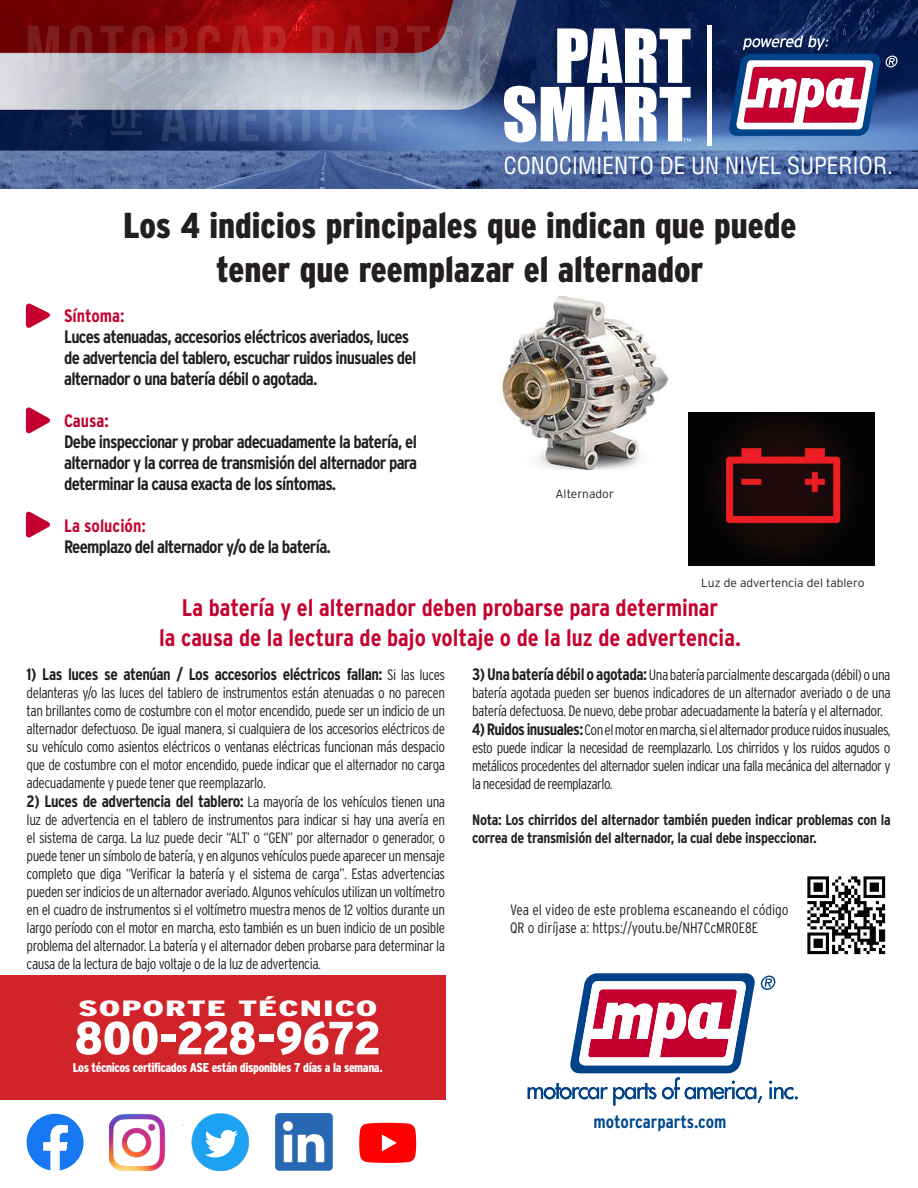
<style>
.page{position:relative;width:918px;height:1188px;background:#fff}
.page>*{position:absolute;margin:0;border:0;box-sizing:border-box;transform-origin:0 0}
.t1{font:900 46.35px "Interstate Condensed";letter-spacing:-.025em;color:#fff;scale:1.11 1}
.t2{font:900 36px/43.2px "Interstate Condensed";color:#231f20;text-align:center}
.t3{font:700 24px/30px "Interstate Condensed";color:#c5002e;text-align:center}
.t4{font:condensed 23.1px "Helvetica LT";color:#fff}
.t5{font:900 22.05px "Interstate Condensed";letter-spacing:.025em;color:#fff;scale:1.73 1}
.t6{font:700 18px/21px "Interstate Condensed";letter-spacing:-.04em;color:#231f20}
.t7{font:700 18px "Interstate Condensed";color:#c5002e}
.t8{font:700 18px "Interstate Condensed";color:#014990}
.t9{font:700 16.5px "Interstate Condensed";letter-spacing:-.03em;color:#231f20}
.t10{font:300 15px/18px "Interstate Condensed";letter-spacing:-.03em;color:#231f20;text-align:justify}
.t11{font:700 15px/18px "Interstate Condensed";letter-spacing:-.02em;color:#231f20}
.t12{font:300 15px/18px "Interstate Condensed";color:#231f20}
.t13{font:900 12.9px "Interstate Condensed";letter-spacing:-.03em;color:#fff}
.t14{font:300 12px "Interstate";color:#231f20}
.s1{font-weight:300;font-size:15px}
.s2{font-weight:700;font-size:16.5px}
</style>
<div class="page">
<svg style="left:26px;top:303px;width:24px;height:25px"></svg>
<svg style="left:26px;top:407px;width:24px;height:27px"></svg>
<div style="left:0;top:975px;width:445px;height:124px;background:#d1232a"></div>
<svg style="left:528px;top:973px;width:270px;height:132px"></svg>
<svg style="left:27px;top:1114px;width:57px;height:57px"></svg>
<img style="left:109px;top:1114px;width:56px;height:57px">
<img style="left:183px;top:1114px;width:66px;height:57px">
<img style="left:276px;top:1114px;width:57px;height:57px">
<svg style="left:359px;top:1123px;width:57px;height:40px;background:#ff1c1c"></svg>
<svg style="left:26px;top:511px;width:24px;height:27px"></svg>
<img style="left:0;top:0;width:918px;height:189px">
<svg style="left:728px;top:35px;width:170px;height:101px"></svg>
<div style="left:707px;top:25px;width:5px;height:121px;background:#fff"></div>
<svg style="left:504px;top:28px;width:187px;height:114px"></svg>
<svg style="left:28px;top:26px;width:31px;height:47px"></svg>
<svg style="left:70px;top:25px;width:22px;height:48px"></svg>
<svg style="left:101px;top:26px;width:23px;height:47px"></svg>
<svg style="left:132px;top:25px;width:23px;height:48px"></svg>
<svg style="left:165px;top:26px;width:23px;height:47px"></svg>
<svg style="left:197px;top:25px;width:23px;height:48px"></svg>
<svg style="left:228px;top:26px;width:26px;height:47px"></svg>
<svg style="left:263px;top:26px;width:23px;height:47px"></svg>
<svg style="left:312px;top:26px;width:22px;height:47px"></svg>
<svg style="left:341px;top:26px;width:26px;height:47px"></svg>
<svg style="left:376px;top:26px;width:23px;height:47px"></svg>
<svg style="left:407px;top:26px;width:23px;height:47px"></svg>
<svg style="left:438px;top:25px;width:22px;height:48px"></svg>
<svg style="left:112px;top:100px;width:13px;height:28px"></svg>
<svg style="left:131px;top:101px;width:11px;height:27px"></svg>
<svg style="left:161px;top:94px;width:26px;height:47px"></svg>
<svg style="left:196px;top:94px;width:31px;height:47px"></svg>
<svg style="left:239px;top:94px;width:20px;height:47px"></svg>
<svg style="left:269px;top:94px;width:23px;height:47px"></svg>
<svg style="left:302px;top:94px;width:8px;height:47px"></svg>
<svg style="left:320px;top:94px;width:22px;height:48px"></svg>
<svg style="left:351px;top:94px;width:26px;height:47px"></svg>
<hr style="left:111px;top:132px;width:30px;height:3px;background:#fff">
<svg style="left:397px;top:108px;width:22px;height:20px"></svg>
<svg style="left:66px;top:108px;width:22px;height:20px"></svg>
<img style="left:502px;top:297px;width:167px;height:173px">
<img style="left:688px;top:412px;width:186px;height:154px">
<img style="left:807px;top:876px;width:79px;height:79px">
<p class="t4" style="left:504px;top:151px;width:391px">CONOCIMIENTO DE UN NIVEL SUPERIOR.</p>
<p class="t4" style="left:435px;top:153px;width:391px">CONOCIMIENTO D UN NIVEL SUP RIOR.</p>
<p class="t2" style="left:123px;top:204px;width:675px">Los 4 indicios principales que indican que puede tener que reemplazar el alternador</p>
<p class="t7" style="left:64px;top:305px;width:62px">Síntoma:</p>
<p class="t6" style="left:64px;top:326px;width:354px">Luces atenuadas, accesorios eléctricos averiados, luces de advertencia del tablero, escuchar ruidos inusuales del alternador o una batería débil o agotada.</p>
<p class="t7" style="left:64px;top:410px;width:46px">Causa:</p>
<p class="t6" style="left:64px;top:431px;width:355px;text-align:justify">Debe inspeccionar y probar adecuadamente la batería, el alternador y la correa de transmisión del alternador para determinar la causa exacta de los síntomas.</p>
<p class="t7" style="left:64px;top:515px;width:83px">La solución:</p>
<p class="t6" style="left:64px;top:536px;width:268px">Reemplazo del alternador y/o de la batería.</p>
<p class="t14" style="left:556px;top:487px;width:60px">Alternador</p>
<p class="t14" style="left:701px;top:576px;width:165px">Luz de advertencia del tablero</p>
<p class="t3" style="left:159px;top:592px;width:583px">La batería y el alternador deben probarse para determinar<br>la causa de la lectura de bajo voltaje o de la luz de advertencia.</p>
<p class="t9" style="left:27px;top:665px;width:420px">1) Las luces se atenúan / Los accesorios eléctricos fallan: <span class="s1">Si las luces</span></p>
<p class="t10" style="left:27px;top:683px;width:420px">delanteras y/o las luces del tablero de instrumentos están atenuadas o no parecen tan brillantes como de costumbre con el motor encendido, puede ser un indicio de un alternador defectuoso. De igual manera, si cualquiera de los accesorios eléctricos de su vehículo como asientos eléctricos o ventanas eléctricas funcionan más despacio que de costumbre con el motor encendido, puede indicar que el alternador no carga adecuadamente y puede tener que reemplazarlo.</p>
<p class="t10" style="left:27px;top:793px;width:420px"><span class="s2">2) Luces de advertencia del tablero:</span> La mayoría de los vehículos tienen una luz de advertencia en el tablero de instrumentos para indicar si hay una avería en el sistema de carga. La luz puede decir “ALT’ o “GEN” por alternador o generador, o puede tener un símbolo de batería, y en algunos vehículos puede aparecer un mensaje completo que diga “Verificar la batería y el sistema de carga”. Estas advertencias pueden ser indicios de un alternador averiado. Algunos vehículos utilizan un voltímetro en el cuadro de instrumentos si el voltímetro muestra menos de 12 voltios durante un largo período con el motor en marcha, esto también es un buen indicio de un posible problema del alternador. La batería y el alternador deben probarse para determinar la causa de la lectura de bajo voltaje o de la luz de advertencia.</p>
<p class="t10" style="left:472px;top:665px;width:420px"><span class="s2">3) Una batería débil o agotada:</span> Una batería parcialmente descargada (débil) o una batería agotada pueden ser buenos indicadores de un alternador averiado o de una batería defectuosa. De nuevo, debe probar adecuadamente la batería y el alternador.</p>
<p class="t10" style="left:472px;top:721px;width:420px"><span class="s2">4) Ruidos inusuales:</span> Con el motor en marcha, si el alternador produce ruidos inusuales, esto puede indicar la necesidad de reemplazarlo. Los chirridos y los ruidos agudos o metálicos procedentes del alternador suelen indicar una falla mecánica del alternador y la necesidad de reemplazarlo.</p>
<p class="t11" style="left:472px;top:811px;width:420px">Nota: Los chirridos del alternador también pueden indicar problemas con la correa de transmisión del alternador, la cual debe inspeccionar.</p>
<p class="t12" style="left:510px;top:900px;width:280px">Vea el video de este problema escaneando el código<br>QR o diríjase a: https://youtu.be/NH7CcMR0E8E</p>
<p class="t5" style="left:78px;top:996px;width:174px">SOPORTE TÉCNICO</p>
<p class="t1" style="left:75px;top:1012px;width:277px">800-228-9672</p>
<p class="t13" style="left:73px;top:1061px;width:311px">Los técnicos certificados ASE están disponibles 7 días a la semana.</p>
<p class="t8" style="left:594px;top:1112px;width:134px">motorcarparts.com</p>
</div>
